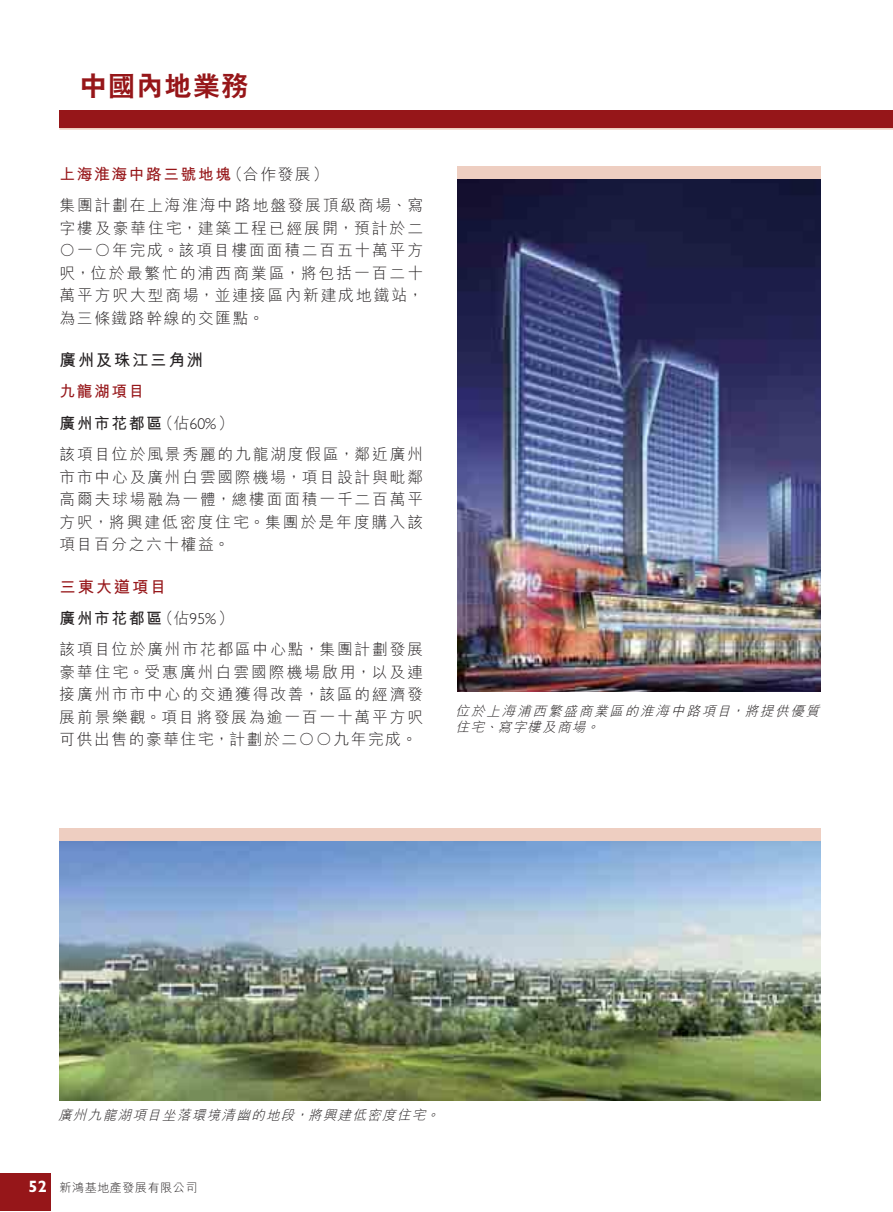
<style>
.page{position:relative;width:893px;height:1212px;background:#fff}
.page>*{position:absolute;margin:0;border:0;box-sizing:border-box;transform-origin:0 0}
.t1{font:27px "C Hei 2 HK Xbold E Ten B5 H";letter-spacing:.05em;color:#961619}
.t2{font:16.5px "M Hei HK Bold E Ten B5 H";letter-spacing:.1em;color:#231f20}
.t3{font:16.5px "M Hei HK Bold E Ten B5 H";letter-spacing:.1em;color:#961619}
.t4{font:700 16.5px "Gill Sans Std";color:#fff}
.t5{font:15.75px/22.5px "M Hei HK Light E Ten B5 H";letter-spacing:.115em;color:#231f20;text-align:justify}
.t6{font:15.75px/31.5px "M Hei HK Bold E Ten B5 H";letter-spacing:.1em;color:#231f20}
.t7{font:15.75px "M Hei HK Bold E Ten B5 H";letter-spacing:.1em;color:#961619}
.t8{font:italic 13.5px/16.5px "M Hei HK Light E Ten B5 H";color:#231f20}
.t9{font:12px "M Hei HK Light E Ten B5 H";letter-spacing:.05em;color:#231f20}
.s1{font-family:"M Hei HK Light E Ten B5 H";color:#231f20}
.s2{color:#961619}
.s3{font-family:"M Hei HK Light E Ten B5 H"}
.s4{font-family:"Gill Sans Std";font-weight:300}
</style>
<div class="page">
<div style="left:1px;top:1174px;width:50px;height:37px;background:#961619"></div>
<hr style="left:60px;top:128px;width:833px;height:2px;background:#eecec1">
<div style="left:60px;top:111px;width:833px;height:17px;background:#961619"></div>
<img style="left:60px;top:841px;width:761px;height:259px">
<img style="left:457px;top:179px;width:364px;height:513px">
<div style="left:60px;top:828px;width:761px;height:13px;background:#eecec1"></div>
<div style="left:457px;top:166px;width:364px;height:13px;background:#eecec1"></div>
<h1 class="t1" style="left:80px;top:76px;width:170px">中國內地業務</h1>
<p class="t7" style="left:60px;top:168px;width:270px">上海淮海中路三號地塊<span class="s1">（合作發展）</span></p>
<p class="t5" style="left:60px;top:196px;width:365px">集團計劃在上海淮海中路地盤發展頂級商場、寫字樓及豪華住宅，建築工程已經展開，預計於二</p>
<p class="t5" style="left:60px;top:241px;width:365px">○一○年完成。該項目樓面面積二百五十萬平方呎，位於最繁忙的浦西商業區，將包括一百二十萬平方呎大型商場，並連接區內新建成地鐵站，為三條鐵路幹線的交匯點。</p>
<p class="t2" style="left:60px;top:354px;width:145px">廣州及珠江三角洲</p>
<p class="t6" style="left:60px;top:378px;width:176px"><span class="s2">九龍湖項目<br></span>廣州市花都區<span class="s3">（佔</span><span class="s4">60%</span><span class="s3">）</span></p>
<p class="t5" style="left:60px;top:445px;width:365px">該項目位於風景秀麗的九龍湖度假區，鄰近廣州市市中心及廣州白雲國際機場，項目設計與毗鄰高爾夫球場融為一體，總樓面面積一千二百萬平方呎，將興建低密度住宅。集團於是年度購入該項目百分之六十權益。</p>
<p class="t3" style="left:60px;top:580px;width:109px">三東大道項目</p>
<p class="t6" style="left:60px;top:604px;width:176px">廣州市花都區<span class="s3">（佔</span><span class="s4">95%</span><span class="s3">）</span></p>
<p class="t5" style="left:60px;top:640px;width:365px">該項目位於廣州市花都區中心點，集團計劃發展豪華住宅。受惠廣州白雲國際機場啟用，以及連接廣州市市中心的交通獲得改善，該區的經濟發展前景樂觀。項目將發展為逾一百一十萬平方呎可供出售的豪華住宅，計劃於二○○九年完成。</p>
<p class="t8" style="left:456px;top:704px;width:369px">位於上海浦西繁盛商業區的淮海中路項目，將提供優質住宅、寫字樓及商場。</p>
<p class="t8" style="left:58px;top:1109px;width:386px">廣州九龍湖項目坐落環境清幽的地段，將興建低密度住宅。</p>
<p class="t4" style="left:29px;top:1176px;width:20px">52</p>
<p class="t9" style="left:60px;top:1183px;width:139px">新鴻基地產發展有限公司</p>
</div>
